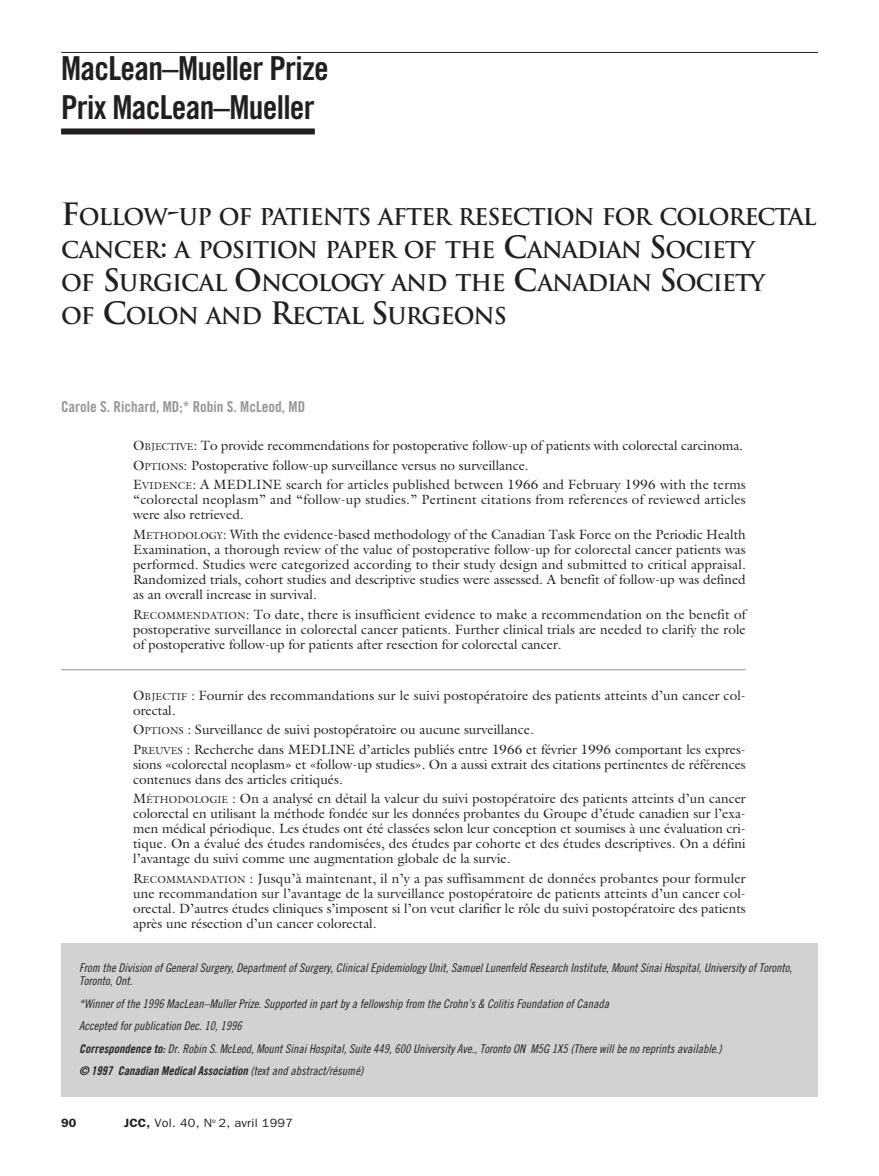
<style>
.page{position:relative;width:879px;height:1176px;background:#fff}
.page>*{position:absolute;margin:0;border:0;box-sizing:border-box;transform-origin:0 0}
.t1{font:33px/39.6px "Trade Gothic Bold Cond Twenty";letter-spacing:-.02em;color:#231f20}
.t2{font:700 22.5px/33px "Trajan";letter-spacing:-.045em;color:#231f20}
.t3{font:15px "Trade Gothic Bold Cond Twenty";color:#939598}
.t4{font:13.5px/15px "Galliard";color:#231f20}
.t5{font:13.5px/15px "Galliard";letter-spacing:.02em;color:#231f20}
.t6{font:12px/22.5px "Trade Gothic Cond Eighteen Obl";color:#231f20}
.t7{font:12px "Trade Gothic Bold Cond Twenty Obl";color:#231f20}
.t8{font:12px "Franklin Gothic";letter-spacing:.02em;color:#231f20;scale:1.05 1}
.t9{font:600 12px "Franklin Gothic";color:#231f20;scale:1.05 1}
.s1{font-size:30px}
.s2{font-size:10.2px}
.s3{font-family:"Trade Gothic Bold Cond Twenty Obl"}
.s4{font-family:"Trade Gothic Cond Eighteen Obl"}
.s5{font-weight:600}
</style>
<div class="page">
<hr style="left:61px;top:52px;width:756px;height:1px;background:#231f20">
<div style="left:61px;top:128px;width:254px;height:6px;background:#231f20"></div>
<div style="left:61px;top:943px;width:756px;height:153px;background:#d1d2d4"></div>
<hr style="left:61px;top:669px;width:684px;height:1px;background:#939598">
<h1 class="t1" style="left:61px;top:51px;width:269px">MacLean–Mueller Prize<br>Prix MacLean–Mueller</h1>
<h2 class="t2" style="left:61px;top:200px;width:756px"><span class="s1">F</span>OLLOW<span class="s1">-</span>UP OF PATIENTS AFTER RESECTION FOR COLORECTAL CANCER<span class="s1">:</span> A POSITION PAPER OF THE <span class="s1">C</span>ANADIAN <span class="s1">S</span>OCIETY<br>OF <span class="s1">S</span>URGICAL <span class="s1">O</span>NCOLOGY AND THE <span class="s1">C</span>ANADIAN <span class="s1">S</span>OCIETY<br>OF <span class="s1">C</span>OLON AND <span class="s1">R</span>ECTAL <span class="s1">S</span>URGEONS</h2>
<p class="t3" style="left:61px;top:401px;width:245px">Carole S. Richard, MD;* Robin S. McLeod, MD</p>
<p class="t4" style="left:133px;top:436px;width:614px;line-height:19.5px">O<span class="s2">BJECTIVE</span>: To provide recommendations for postoperative follow-up of patients with colorectal carcinoma.<br>O<span class="s2">PTIONS</span>: Postoperative follow-up surveillance versus no surveillance.<br>E<span class="s2">VIDENCE</span>: A MEDLINE search for articles published between 1966 and February 1996 with the terms</p>
<p class="t5" style="left:133px;top:492px;width:614px">“colorectal neoplasm” and “follow-up studies.” Pertinent citations from references of reviewed articles were also retrieved.</p>
<p class="t4" style="left:133px;top:526px;width:614px;text-align:justify">M<span class="s2">ETHODOLOGY</span>: With the evidence-based methodology of the Canadian Task Force on the Periodic Health Examination, a thorough review of the value of postoperative follow-up for colorectal cancer patients was performed. Studies were categorized according to their study design and submitted to critical appraisal.<br>Randomized trials, cohort studies and descriptive studies were assessed. A benefit of follow-up was defined as an overall increase in survival.</p>
<p class="t4" style="left:133px;top:606px;width:614px;text-align:justify">R<span class="s2">ECOMMENDATION</span>: To date, there is insufficient evidence to make a recommendation on the benefit of postoperative surveillance in colorectal cancer patients. Further clinical trials are needed to clarify the role of postoperative follow-up for patients after resection for colorectal cancer.</p>
<p class="t4" style="left:133px;top:687px;width:614px">O<span class="s2">BJECTIF</span> : Fournir des recommandations sur le suivi postopératoire des patients atteints d’un cancer col&shy;orectal.</p>
<p class="t4" style="left:133px;top:719px;width:614px;line-height:19.5px">O<span class="s2">PTIONS</span> : Surveillance de suivi postopératoire ou aucune surveillance.<br>P<span class="s2">REUVES</span> : Recherche dans MEDLINE d’articles publiés entre 1966 et février 1996 comportant les expres-</p>
<p class="t4" style="left:133px;top:756px;width:614px">sions «colorectal neoplasm» et «follow-up studies». On a aussi extrait des citations pertinentes de références contenues dans des articles critiqués.</p>
<p class="t4" style="left:133px;top:790px;width:614px;text-align:justify">M<span class="s2">ÉTHODOLOGIE</span> : On a analysé en détail la valeur du suivi postopératoire des patients atteints d’un cancer colorectal en utilisant la méthode fondée sur les données probantes du Groupe d’étude canadien sur l’exa&shy;men médical périodique. Les études ont été classées selon leur conception et soumises à une évaluation cri&shy;tique. On a évalué des études randomisées, des études par cohorte et des études descriptives. On a défini l’avantage du suivi comme une augmentation globale de la survie.</p>
<p class="t4" style="left:133px;top:870px;width:614px;text-align:justify">R<span class="s2">ECOMMANDATION</span> : Jusqu’à maintenant, il n’y a pas suffisamment de données probantes pour formuler une recommandation sur l’avantage de la surveillance postopératoire de patients atteints d’un cancer col&shy;orectal. D’autres études cliniques s’imposent si l’on veut clarifier le rôle du suivi postopératoire des patients après une résection d’un cancer colorectal.</p>
<p class="t6" style="left:79px;top:961px;width:714px;line-height:13.5px">From the Division of General Surgery, Department of Surgery, Clinical Epidemiology Unit, Samuel Lunenfeld Research Institute, Mount Sinai Hospital, University of Toronto,<br>Toronto, Ont.</p>
<p class="t6" style="left:79px;top:993px;width:644px">*Winner of the 1996 MacLean–Muller Prize. Supported in part by a fellowship from the Crohn’s &amp; Colitis Foundation of Canada<br>Accepted for publication Dec. 10, 1996<br><span class="s3">Correspondence to:</span> Dr. Robin S. McLeod, Mount Sinai Hospital, Suite 449, 600 University Ave., Toronto ON M5G 1X5 (There will be no reprints available.)</p>
<p class="t7" style="left:79px;top:1066px;width:286px">© 1997 Canadian Medical Association <span class="s4">(text and abstract/résumé)</span></p>
<p class="t9" style="left:61px;top:1115px;width:16px">90</p>
<p class="t8" style="left:124px;top:1115px;width:162px"><span class="s5">JCC,</span> Vol. 40, N<sup>o</sup> 2, avril 1997</p>
</div>
